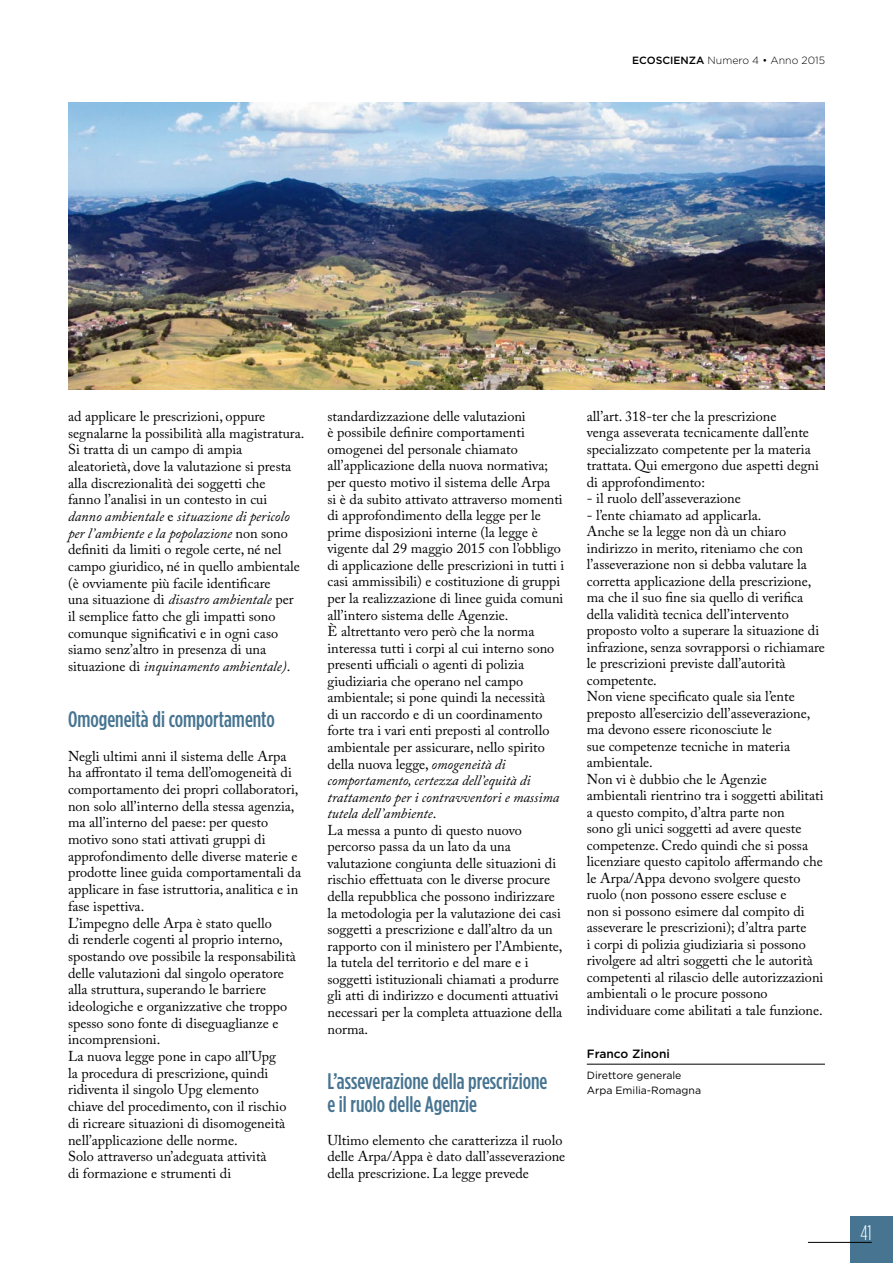
<style>
.page{position:relative;width:893px;height:1263px;background:#fff}
.page>*{position:absolute;margin:0;border:0;box-sizing:border-box;transform-origin:0 0}
.t1{font:500 condensed 22.5px/22.5px "Gotham HTF";color:#467491}
.t2{font:300 condensed 21px "Gotham HTF";color:#fff}
.t3{font:14.25px/16.5px "Adobe Caslon Pro";color:#000}
.t4{font:500 12px "Gotham";color:#000}
.t5{font:10.5px/15px "Gotham HTF";color:#000}
.t6{font:300 10.5px "Gotham HTF";color:#000}
.s1{font-weight:500}
.s2{font-style:italic}
</style>
<div class="page">
<div style="left:850px;top:1216px;width:43px;height:47px;background:#467491"></div>
<hr style="left:808px;top:1242px;width:64px;height:1px;background:#000">
<hr style="left:587px;top:1064px;width:238px;height:1px;background:#000">
<img style="left:68px;top:102px;width:757px;height:287px">
<p class="t6" style="left:632px;top:55px;width:194px"><span class="s1">ECOSCIENZA</span> Numero 4 • Anno 2015</p>
<p class="t3" style="left:68px;top:408px;width:238px">ad applicare le prescrizioni, oppure segnalarne la possibilità alla magistratura.<br>Si tratta di un campo di ampia aleatorietà, dove la valutazione si presta alla discrezionalità dei soggetti che<br>fanno l’analisi in un contesto in cui<br><span class="s2">danno ambientale</span> e <span class="s2">situazione di pericolo per l’ambiente e la popolazione</span> non sono definiti da limiti o regole certe, né nel campo giuridico, né in quello ambientale (è ovviamente più facile identificare<br>una situazione di <span class="s2">disastro ambientale</span> per il semplice fatto che gli impatti sono comunque significativi e in ogni caso siamo senz’altro in presenza di una situazione di <span class="s2">inquinamento ambientale)</span>.</p>
<h1 class="t1" style="left:68px;top:708px;width:208px">Omogeneità di comportamento</h1>
<p class="t3" style="left:68px;top:747px;width:235px">Negli ultimi anni il sistema delle Arpa ha affrontato il tema dell’omogeneità di comportamento dei propri collaboratori, non solo all’interno della stessa agenzia, ma all’interno del paese: per questo motivo sono stati attivati gruppi di approfondimento delle diverse materie e prodotte linee guida comportamentali da applicare in fase istruttoria, analitica e in fase ispettiva.<br>L’impegno delle Arpa è stato quello<br>di renderle cogenti al proprio interno, spostando ove possibile la responsabilità delle valutazioni dal singolo operatore alla struttura, superando le barriere ideologiche e organizzative che troppo spesso sono fonte di diseguaglianze e incomprensioni.<br>La nuova legge pone in capo all’Upg<br>la procedura di prescrizione, quindi ridiventa il singolo Upg elemento<br>chiave del procedimento, con il rischio di ricreare situazioni di disomogeneità nell’applicazione delle norme.<br>Solo attraverso un’adeguata attività<br>di formazione e strumenti di</p>
<p class="t3" style="left:327px;top:408px;width:238px">standardizzazione delle valutazioni<br>è possibile definire comportamenti omogenei del personale chiamato all’applicazione della nuova normativa; per questo motivo il sistema delle Arpa<br>si è da subito attivato attraverso momenti di approfondimento della legge per le prime disposizioni interne (la legge è vigente dal 29 maggio 2015 con l’obbligo di applicazione delle prescrizioni in tutti i casi ammissibili) e costituzione di gruppi per la realizzazione di linee guida comuni all’intero sistema delle Agenzie.<br>È altrettanto vero però che la norma interessa tutti i corpi al cui interno sono presenti ufficiali o agenti di polizia giudiziaria che operano nel campo ambientale; si pone quindi la necessità<br>di un raccordo e di un coordinamento forte tra i vari enti preposti al controllo ambientale per assicurare, nello spirito della nuova legge, <span class="s2">omogeneità di comportamento, certezza dell’equità di trattamento per i contravventori e massima tutela dell’ambiente</span>.<br>La messa a punto di questo nuovo percorso passa da un lato da una valutazione congiunta delle situazioni di rischio effettuata con le diverse procure della repubblica che possono indirizzare la metodologia per la valutazione dei casi soggetti a prescrizione e dall’altro da un rapporto con il ministero per l’Ambiente, la tutela del territorio e del mare e i soggetti istituzionali chiamati a produrre gli atti di indirizzo e documenti attuativi necessari per la completa attuazione della norma.</p>
<h1 class="t1" style="left:327px;top:1069px;width:222px">L’asseverazione della prescrizione e il ruolo delle Agenzie</h1>
<p class="t3" style="left:327px;top:1132px;width:239px">Ultimo elemento che caratterizza il ruolo delle Arpa/Appa è dato dall’asseverazione della prescrizione. La legge prevede</p>
<p class="t3" style="left:587px;top:408px;width:234px">all’art. 318-ter che la prescrizione<br>venga asseverata tecnicamente dall’ente specializzato competente per la materia trattata. Qui emergono due aspetti degni di approfondimento:</p>
<p class="t3" style="left:587px;top:490px;width:156px">- il ruolo dell’asseverazione</p>
<p class="t3" style="left:587px;top:507px;width:240px">- l’ente chiamato ad applicarla.<br>Anche se la legge non dà un chiaro indirizzo in merito, riteniamo che con l’asseverazione non si debba valutare la corretta applicazione della prescrizione, ma che il suo fine sia quello di verifica della validità tecnica dell’intervento proposto volto a superare la situazione di infrazione, senza sovrapporsi o richiamare le prescrizioni previste dall’autorità competente.<br>Non viene specificato quale sia l’ente preposto all’esercizio dell’asseverazione, ma devono essere riconosciute le<br>sue competenze tecniche in materia ambientale.<br>Non vi è dubbio che le Agenzie ambientali rientrino tra i soggetti abilitati a questo compito, d’altra parte non<br>sono gli unici soggetti ad avere queste competenze. Credo quindi che si possa licenziare questo capitolo affermando che le Arpa/Appa devono svolgere questo ruolo (non possono essere escluse e<br>non si possono esimere dal compito di asseverare le prescrizioni); d’altra parte<br>i corpi di polizia giudiziaria si possono rivolgere ad altri soggetti che le autorità competenti al rilascio delle autorizzazioni ambientali o le procure possono individuare come abilitati a tale funzione.</p>
<p class="t4" style="left:587px;top:1046px;width:85px">Franco Zinoni</p>
<p class="t5" style="left:587px;top:1067px;width:116px">Direttore generale<br>Arpa Emilia-Romagna</p>
<h2 class="t2" style="left:860px;top:1221px;width:13px">41</h2>
</div>
